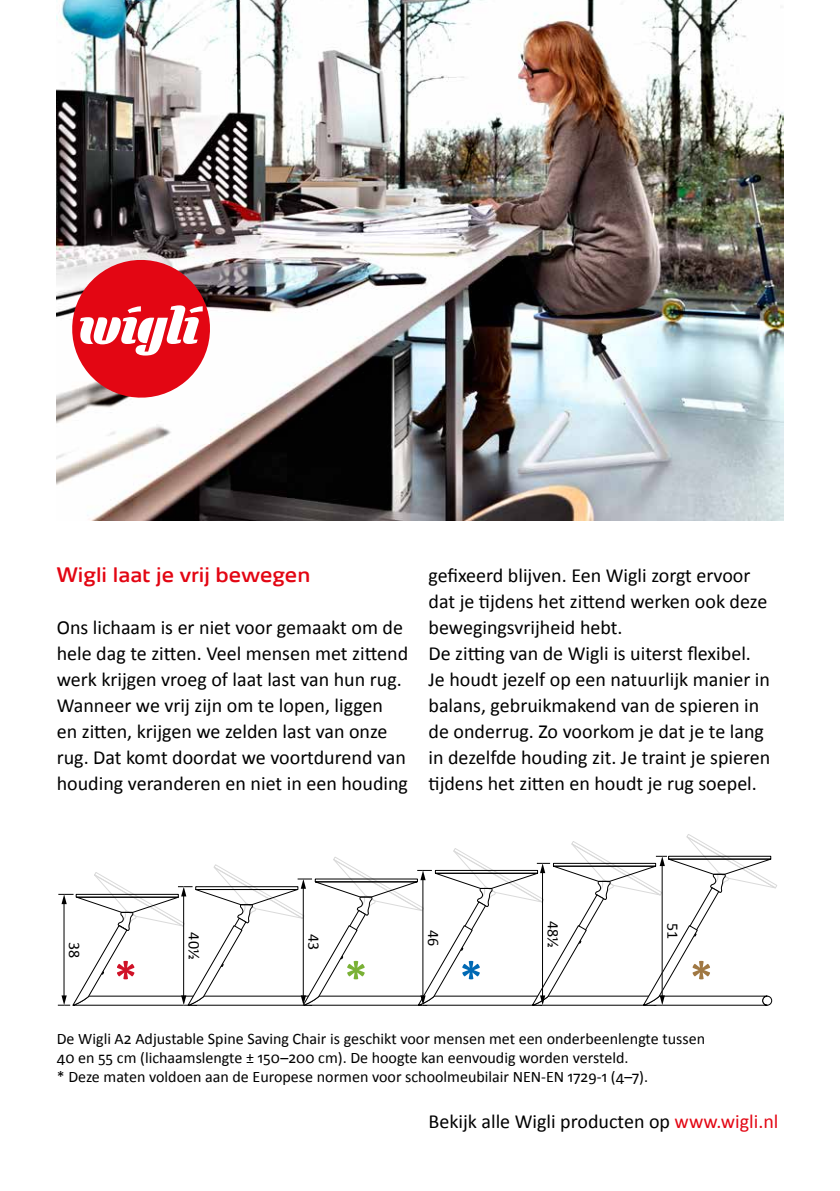
<style>
.page{position:relative;width:840px;height:1191px;background:#fff}
.page>*{position:absolute;margin:0;border:0;box-sizing:border-box;transform-origin:0 0}
.t1{font:20px/26px "Calibri";color:#000}
.t2{font:20px "Moof";color:#e30613}
.t3{font:16px/19.2px "Calibri";color:#000}
.s1{color:#e30613}
</style>
<div class="page">
<svg style="left:58px;top:834px;width:719px;height:172px"></svg>
<img style="left:57px;top:0;width:725px;height:520px">
<svg style="left:64px;top:251px;width:154px;height:155px"></svg>
<p class="t2" style="left:57px;top:562px;width:255px">Wigli laat je vrij bewegen</p>
<p class="t1" style="left:57px;top:614px;width:353px">Ons lichaam is er niet voor gemaakt om de hele dag te zitten. Veel mensen met zittend werk krijgen vroeg of laat last van hun rug.<br>Wanneer we vrij zijn om te lopen, liggen en zitten, krijgen we zelden last van onze rug. Dat komt doordat we voortdurend van houding veranderen en niet in een houding</p>
<p class="t1" style="left:428px;top:562px;width:343px">gefixeerd blijven. Een Wigli zorgt ervoor dat je tijdens het zittend werken ook deze bewegingsvrijheid hebt.<br>De zitting van de Wigli is uiterst flexibel.<br>Je houdt jezelf op een natuurlijk manier in balans, gebruikmakend van de spieren in de onderrug. Zo voorkom je dat je te lang in dezelfde houding zit. Je traint je spieren tijdens het zitten en houdt je rug soepel.</p>
<p class="t3" style="left:85px;top:941px;width:18px;rotate:90deg">38</p>
<p class="t3" style="left:204px;top:932px;width:28px;rotate:90deg">40½</p>
<p class="t3" style="left:324px;top:934px;width:18px;rotate:90deg">43</p>
<p class="t3" style="left:443px;top:929px;width:18px;rotate:90deg">46</p>
<p class="t3" style="left:563px;top:920px;width:28px;rotate:90deg">48½</p>
<p class="t3" style="left:682px;top:922px;width:18px;rotate:90deg">51</p>
<p class="t3" style="left:57px;top:1028px;width:649px">De Wigli A2 Adjustable Spine Saving Chair is geschikt voor mensen met een onderbeenlengte tussen<br>40 en 55 cm (lichaamslengte ± 150–200 cm). De hoogte kan eenvoudig worden versteld.<br>* Deze maten voldoen aan de Europese normen voor schoolmeubilair NEN-EN 1729-1 (4–7).</p>
<p class="t1" style="left:428px;top:1108px;width:351px">Bekijk alle Wigli producten op <span class="s1">www.wigli.nl</span></p>
</div>
